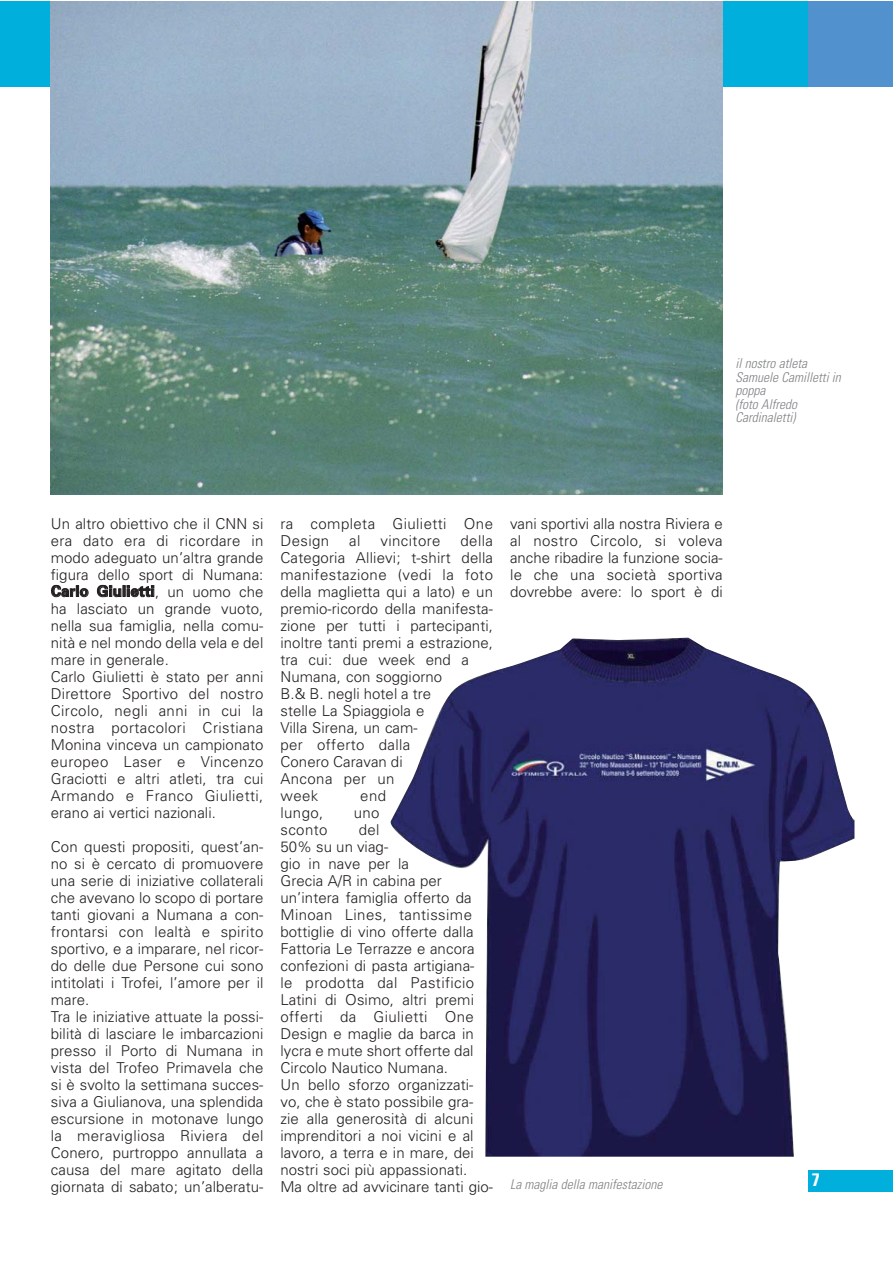
<style>
.page{position:relative;width:893px;height:1263px;background:#fff}
.page>*{position:absolute;margin:0;border:0;box-sizing:border-box;transform-origin:0 0}
.t1{font:700 condensed 18px "Univers";color:#fff}
.t2{font:300 15px/17px "Univers";letter-spacing:.005em;color:#231f20}
.t3{font:300 15px/17px "Univers";letter-spacing:.03em;color:#231f20}
.t4{font:italic 300 condensed 13.5px/13.5px "Univers";color:#808285}
.s1{font-weight:700}
</style>
<div class="page">
<div style="left:0;top:1px;width:892px;height:85px;background:#00afdb"></div>
<div style="left:808px;top:1px;width:84px;height:85px;background:#5191cd"></div>
<div style="left:808px;top:1171px;width:84px;height:21px;background:#00afdb"></div>
<img style="left:51px;top:1px;width:672px;height:494px">
<img style="left:391px;top:638px;width:463px;height:519px">
<p class="t4" style="left:735px;top:358px;width:110px">ilnostro atleta<br>Samuele Camillettiin poppa<br>(foto Alfredo<br>Cardinaletti)</p>
<p class="t2" style="left:51px;top:516px;width:214px">Un altro obiettivo che il CNN si era dato era di ricordare in modo adeguato un’altra grande figura dello sport di Numana:<br><span class="s1">Carlo Giulietti</span>, un uomo che ha lasciato un grande vuoto, nella sua famiglia, nella comu&shy;nità e nel mondo della vela e del mare in generale.<br>Carlo Giulietti è stato per anni<br>Direttore Sportivo del nostro<br>Circolo, negli anni in cui la nostra portacolori Cristiana<br>Monina vinceva un campionato europeo Laser e Vincenzo<br>Graciotti e altri atleti, tra cui<br>Armando e Franco Giulietti, erano ai vertici nazionali.</p>
<p class="t2" style="left:51px;top:839px;width:214px">Con questi propositi, quest’an&shy;no si è cercato di promuovere una serie di iniziative collaterali che avevano lo scopo di portare tanti giovani a Numana a con&shy;frontarsi con lealtà e spirito sportivo, e a imparare, nel ricor&shy;do delle due Persone cui sono intitolati i Trofei, l’amore per il mare.<br>Tra le iniziative attuate la possi&shy;bilità di lasciare le imbarcazioni presso il Porto di Numana in vista del Trofeo Primavela che si è svolto la settimana succes&shy;siva a Giulianova, una splendida escursione in motonave lungo la meravigliosa Riviera del<br>Conero, purtroppo annullata a causa del mare agitato della giornata di sabato; un’alberatu-</p>
<p class="t3" style="left:280px;top:516px;width:214px">ra completa Giulietti One<br>Design</p>
<p class="t2" style="left:280px;top:533px;width:214px;text-indent:180px">della<br>Categoria Allievi; t-shirt della manifestazione (vedi la foto della maglietta qui a lato) e un premio-ricordo della manifesta&shy;zione per tutti i partecipanti, inoltre tanti premi a estrazione, tra cui: due week end a<br>Numana, con soggiorno<br>B.&amp; B. negli hotel a tre<br>stelle La Spiaggiola e<br>Villa Sirena, un cam-<br>per offerto dalla<br>Conero Caravan di<br>Ancona per un<br>week</p>
<p class="t2" style="left:349px;top:533px;width:13px">al</p>
<p class="t3" style="left:380px;top:533px;width:61px">vincitore</p>
<p class="t2" style="left:360px;top:788px;width:27px">end</p>
<p class="t2" style="left:280px;top:805px;width:44px">lungo,</p>
<p class="t2" style="left:354px;top:805px;width:27px">uno</p>
<p class="t2" style="left:280px;top:822px;width:49px">sconto</p>
<p class="t2" style="left:280px;top:822px;width:214px;text-indent:78px">del<br>50% su un viag-<br>gio in nave per la<br>Grecia A/R in cabina per un’intera famiglia offerto da<br>Minoan Lines, tantissime bottiglie di vino offerte dalla<br>Fattoria Le Terrazze e ancora confezioni di pasta artigiana-<br>le prodotta dal Pastificio<br>Latini di Osimo, altri premi offerti da Giulietti One<br>Design e maglie da barca in lycra e mute short offerte dal<br>Circolo Nautico Numana.<br>Un bello sforzo organizzati&shy;vo, che è stato possibile gra&shy;zie alla generosità di alcuni imprenditori a noi vicini e al lavoro, a terra e in mare, dei nostri soci più appassionati.<br>Ma oltre ad avvicinare tanti gio-</p>
<p class="t2" style="left:510px;top:516px;width:214px;text-align:justify">vani sportivi alla nostra Riviera e al nostro Circolo, si voleva anche ribadire la funzione socia&shy;le che una società sportiva dovrebbe avere: lo sport è di</p>
<p class="t4" style="left:510px;top:1179px;width:156px">La maglia della manifestazione</p>
<p class="t1" style="left:812px;top:1173px;width:9px">7</p>
</div>
